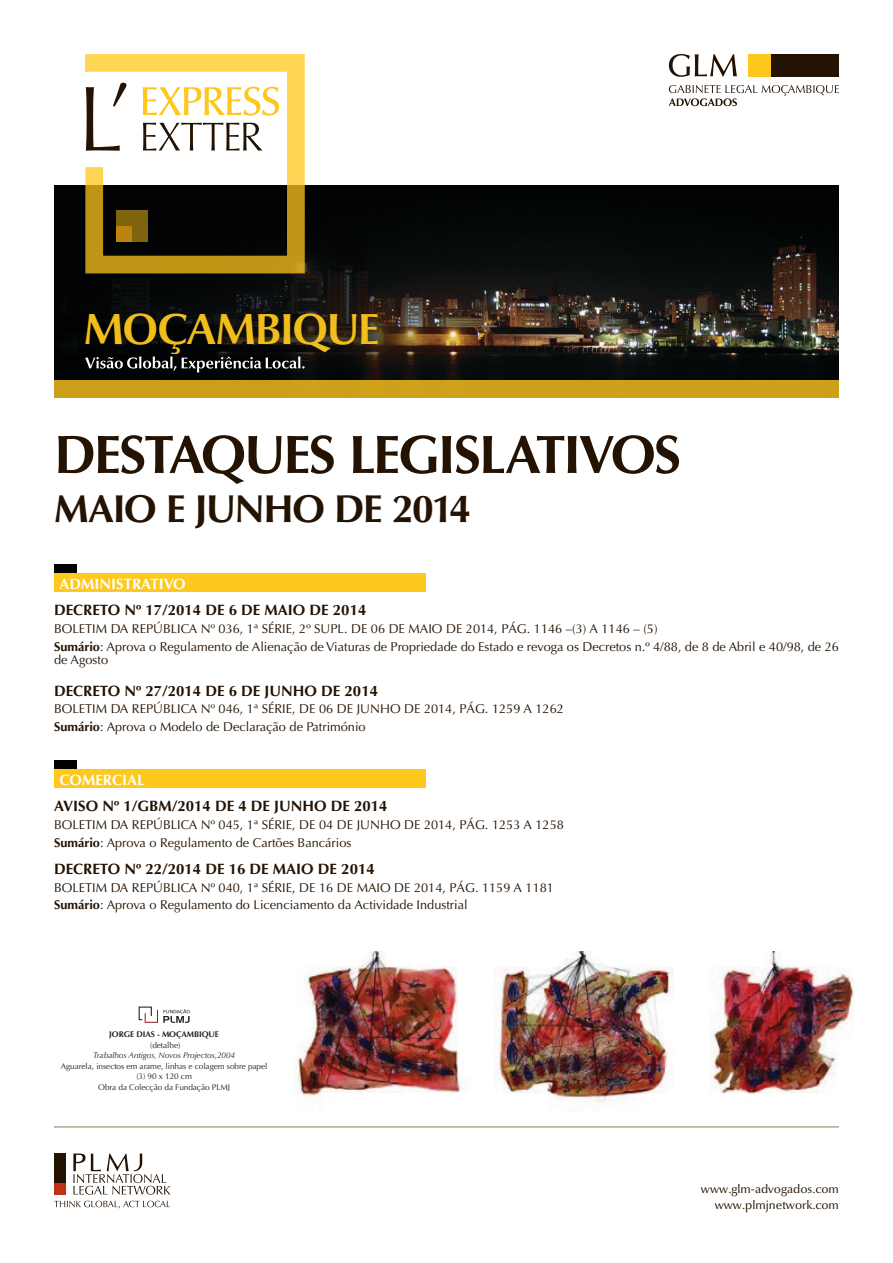
<style>
.page{position:relative;width:893px;height:1263px;background:#fff}
.page>*{position:absolute;margin:0;border:0;box-sizing:border-box;transform-origin:0 0}
.t1{font:700 54px "Optima";letter-spacing:-.04em;color:#241202}
.t2{font:700 43.95px "Optima Nova LT";letter-spacing:-.035em;color:#fec71d}
.t3{font:700 39px "Optima";letter-spacing:-.04em;color:#241202}
.t4{font:700 15px "Optima";color:#241202}
.t5{font:700 15px "Optima";color:#fff}
.t6{font:12.75px/13.5px "Optima";color:#241202}
.t7{font:12px "Optima Nova LT";color:#241202}
.t8{font:8.25px "Optima";letter-spacing:-.01em;color:#231f20}
.t9{font:italic 8.25px "Optima";letter-spacing:-.01em;color:#231f20}
.t10{font:700 8.25px "Optima";letter-spacing:-.01em;color:#231f20}
.s1{font-weight:700}
</style>
<div class="page">
<img style="left:54px;top:185px;width:785px;height:196px">
<div style="left:770px;top:54px;width:69px;height:22px;background:#241202"></div>
<div style="left:748px;top:54px;width:22px;height:22px;background:#fec71d"></div>
<svg style="left:669px;top:54px;width:68px;height:23px"></svg>
<svg style="left:669px;top:85px;width:170px;height:21px"></svg>
<div style="left:54px;top:381px;width:785px;height:17px;background:#cca119"></div>
<svg style="left:85px;top:357px;width:220px;height:15px;background:#404142"></svg>
<div style="left:54px;top:1183px;width:12px;height:11px;background:#c0311a"></div>
<div style="left:54px;top:1153px;width:12px;height:30px;background:#241202"></div>
<svg style="left:73px;top:1153px;width:97px;height:41px"></svg>
<svg style="left:54px;top:1201px;width:116px;height:8px"></svg>
<hr style="left:54px;top:1126px;width:785px;height:2px;background:#b4a490">
<svg style="left:84px;top:54px;width:222px;height:221px"></svg>
<div style="left:54px;top:564px;width:23px;height:8px;background:#000"></div>
<div style="left:54px;top:573px;width:371px;height:19px;background:#ffc81d"></div>
<div style="left:54px;top:760px;width:23px;height:9px;background:#000"></div>
<div style="left:54px;top:769px;width:371px;height:19px;background:#ffc81d"></div>
<img style="left:295px;top:951px;width:559px;height:152px">
<svg style="left:139px;top:1006px;width:51px;height:17px"></svg>
<h2 class="t2" style="left:83px;top:303px;width:298px">MOÇAMBIQUE</h2>
<p class="t1" style="left:54px;top:423px;width:628px">DESTAQUES LEGISLATIVOS</p>
<p class="t3" style="left:54px;top:486px;width:419px">MAIO E JUNHO DE 2014</p>
<p class="t5" style="left:60px;top:575px;width:128px">ADMINISTRATIVO</p>
<p class="t4" style="left:54px;top:601px;width:314px">DECRETO Nº 17/2014 DE 6 DE MAIO DE 2014</p>
<p class="t6" style="left:54px;top:622px;width:605px">BOLETIM DA REPÚBLICA Nº 036, 1ª SÉRIE, 2º SUPL. DE 06 DE MAIO DE 2014, PÁG. 1146 –(3) A 1146 – (5)</p>
<p class="t6" style="left:54px;top:640px;width:786px"><span class="s1">Sumário</span>: Aprova o Regulamento de Alienação de Viaturas de Propriedade do Estado e revoga os Decretos n.º 4/88, de 8 de Abril e 40/98, de 26 de Agosto</p>
<p class="t4" style="left:54px;top:682px;width:325px">DECRETO Nº 27/2014 DE 6 DE JUNHO DE 2014</p>
<p class="t6" style="left:54px;top:702px;width:511px">BOLETIM DA REPÚBLICA Nº 046, 1ª SÉRIE, DE 06 DE JUNHO DE 2014, PÁG. 1259 A 1262</p>
<p class="t6" style="left:54px;top:720px;width:313px"><span class="s1">Sumário</span>: Aprova o Modelo de Declaração de Património</p>
<p class="t5" style="left:60px;top:771px;width:87px">COMERCIAL</p>
<p class="t4" style="left:54px;top:797px;width:335px">AVISO Nº 1/GBM/2014 DE 4 DE JUNHO DE 2014</p>
<p class="t6" style="left:54px;top:818px;width:511px">BOLETIM DA REPÚBLICA Nº 045, 1ª SÉRIE, DE 04 DE JUNHO DE 2014, PÁG. 1253 A 1258</p>
<p class="t6" style="left:54px;top:836px;width:299px"><span class="s1">Sumário</span>: Aprova o Regulamento de Cartões Bancários</p>
<p class="t4" style="left:54px;top:860px;width:322px">DECRETO Nº 22/2014 DE 16 DE MAIO DE 2014</p>
<p class="t6" style="left:54px;top:881px;width:501px">BOLETIM DA REPÚBLICA Nº 040, 1ª SÉRIE, DE 16 DE MAIO DE 2014, PÁG. 1159 A 1181</p>
<p class="t6" style="left:54px;top:898px;width:415px"><span class="s1">Sumário</span>: Aprova o Regulamento do Licenciamento da Actividade Industrial</p>
<p class="t10" style="left:109px;top:1030px;width:111px">JORGE DIAS - MOÇAMBIQUE</p>
<p class="t8" style="left:150px;top:1040px;width:32px">(detalhe)</p>
<p class="t9" style="left:93px;top:1051px;width:144px">Trabalhos Antigos, Novos Projectos,2004</p>
<p class="t8" style="left:61px;top:1061px;width:208px">Aguarela, insectos em arame, linhas e colagem sobre papel</p>
<p class="t8" style="left:136px;top:1072px;width:57px">(3) 90 x 120 cm</p>
<p class="t8" style="left:98px;top:1082px;width:133px">Obra da Colecção da Fundação PLMJ</p>
<p class="t7" style="left:701px;top:1182px;width:140px">www.glm-advogados.com</p>
<p class="t7" style="left:715px;top:1198px;width:126px">www.plmjnetwork.com</p>
</div>
